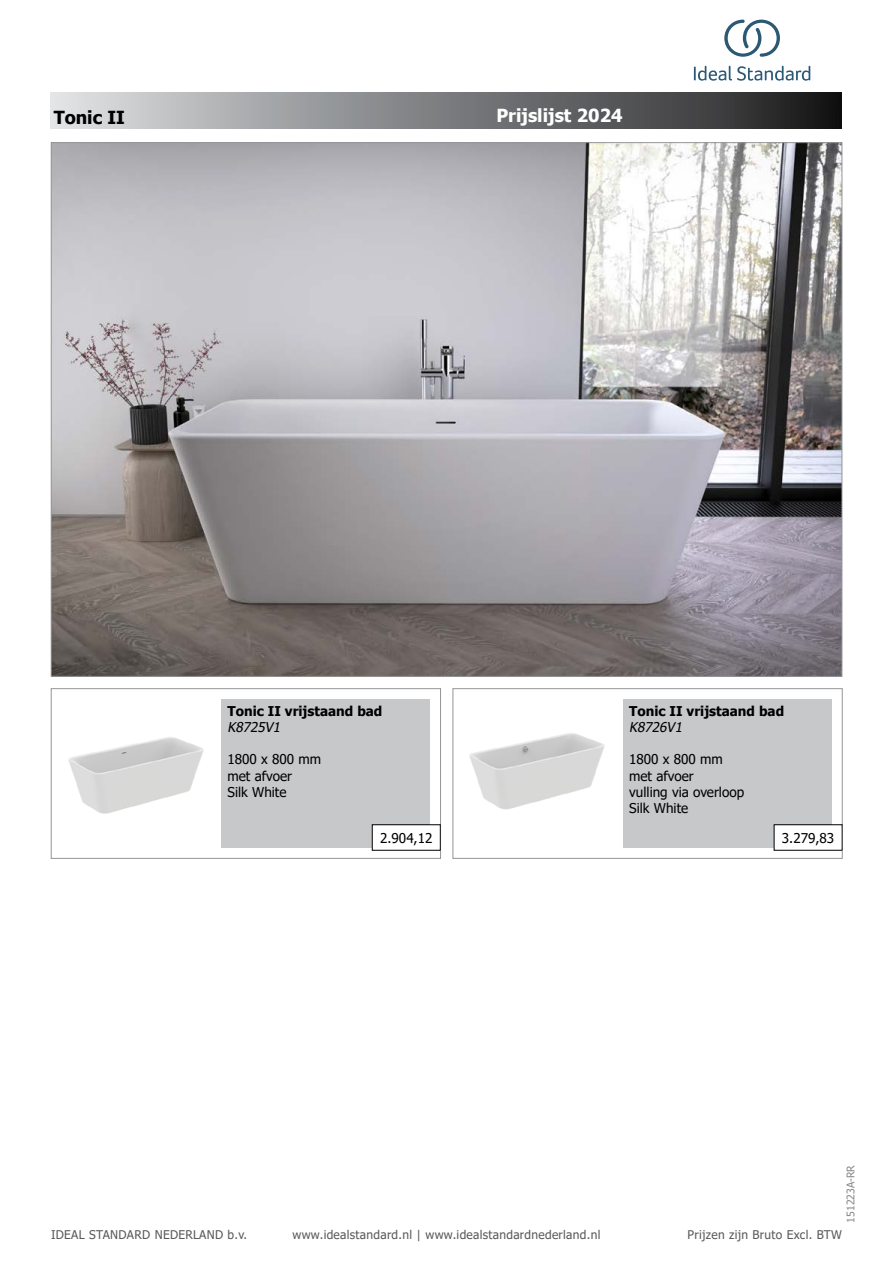
<style>
.page{position:relative;width:893px;height:1263px;background:#fff}
.page>*{position:absolute;margin:0;border:0;box-sizing:border-box;transform-origin:0 0}
.t1{font:700 18px "Tahoma";color:#fff}
.t2{font:700 18px "Tahoma";color:#000}
.t3{font:13.5px/16.2px "Tahoma";color:#000}
.t4{font:700 13.5px "Tahoma";color:#000}
.t5{font:italic 13.5px "Tahoma";color:#000}
.t6{font:12px "Tahoma";letter-spacing:.025em;color:#58595b}
.t7{font:10.5px "Tahoma";color:#86888a}
</style>
<div class="page">
<div style="left:51px;top:92px;width:791px;height:37px;background:linear-gradient(to right,#dee1e3,#1a1a1b)"></div>
<div style="left:453px;top:688px;width:389px;height:170px;border:1px solid #939598"></div>
<img style="left:469px;top:733px;width:136px;height:77px">
<div style="left:623px;top:699px;width:209px;height:149px;background:#c7c8ca"></div>
<div style="left:51px;top:688px;width:390px;height:170px;border:1px solid #939598"></div>
<img style="left:68px;top:737px;width:136px;height:77px">
<div style="left:221px;top:699px;width:209px;height:149px;background:#c7c8ca"></div>
<img style="left:53px;top:144px;width:787px;height:530px">
<div style="left:372px;top:825px;width:68px;height:25px;background:#fff"></div>
<div style="left:372px;top:824px;width:68px;height:26px;border:1px solid #000"></div>
<div style="left:774px;top:825px;width:68px;height:25px;background:#fff"></div>
<div style="left:774px;top:824px;width:68px;height:26px;border:1px solid #000"></div>
<svg style="left:694px;top:66px;width:116px;height:15px"></svg>
<svg style="left:724px;top:20px;width:56px;height:37px"></svg>
<h1 class="t2" style="left:54px;top:105px;width:73px">Tonic II</h1>
<h1 class="t1" style="left:496px;top:103px;width:128px">Prijslijst 2024</h1>
<p class="t4" style="left:227px;top:701px;width:156px">Tonic II vrijstaand bad</p>
<p class="t5" style="left:227px;top:718px;width:58px">K8725V1</p>
<p class="t3" style="left:227px;top:752px;width:95px">1800 x 800 mm met afvoer<br>Silk White</p>
<p class="t4" style="left:629px;top:701px;width:156px">Tonic II vrijstaand bad</p>
<p class="t5" style="left:629px;top:718px;width:58px">K8726V1</p>
<p class="t3" style="left:629px;top:752px;width:116px">1800 x 800 mm met afvoer<br>vulling via overloop<br>Silk White</p>
<p class="t3" style="left:380px;top:830px;width:54px">2.904,12</p>
<p class="t3" style="left:782px;top:830px;width:54px">3.279,83</p>
<p class="t7" style="left:844px;top:1222px;width:59px;rotate:-90deg">151223A-RR</p>
<p class="t6" style="left:51px;top:1227px;width:198px">IDEAL STANDARD NEDERLAND b.v.</p>
<p class="t6" style="left:292px;top:1227px;width:309px">www.idealstandard.nl | www.idealstandardnederland.nl</p>
<p class="t6" style="left:688px;top:1227px;width:156px">Prijzen zijn Bruto Excl. BTW</p>
</div>
